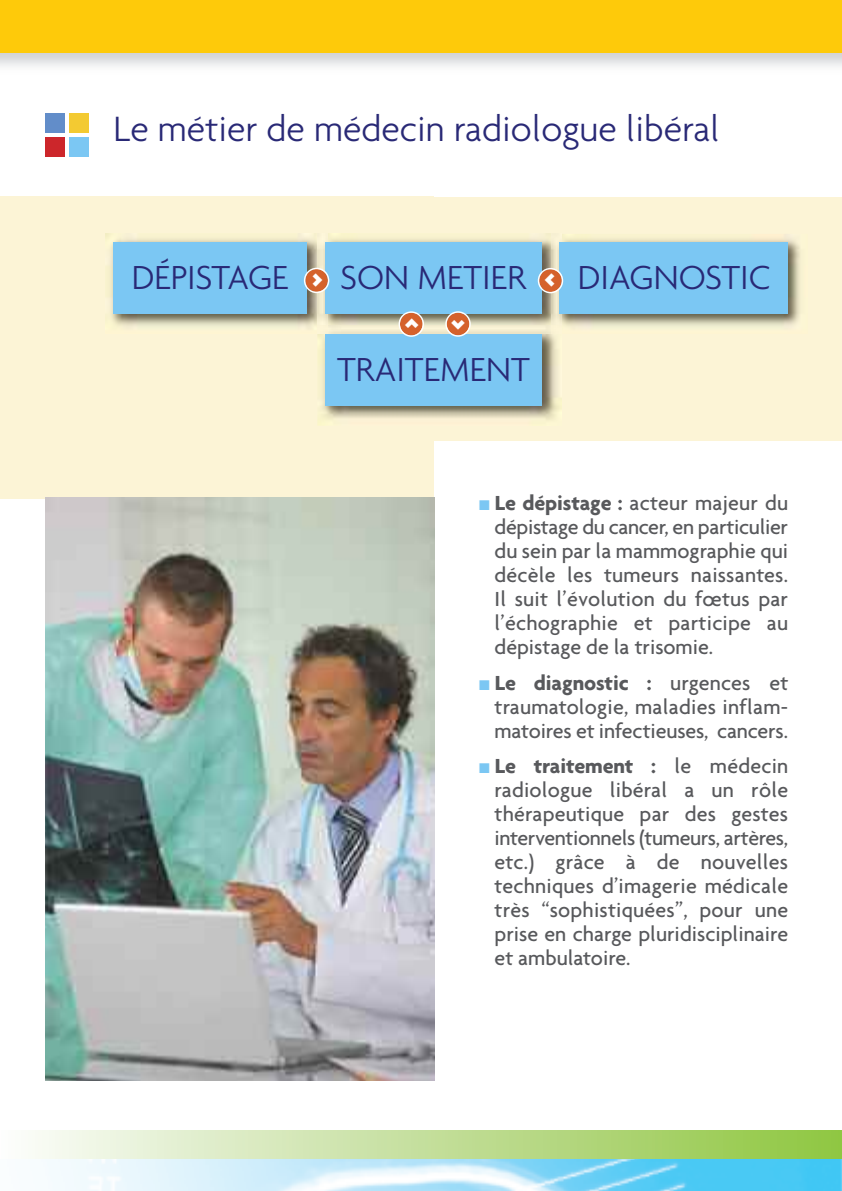
<style>
.page{position:relative;width:842px;height:1191px;background:#fff}
.page>*{position:absolute;margin:0;border:0;box-sizing:border-box;transform-origin:0 0}
.t1{font:300 38px "Agenda";color:#292976}
.t2{font:300 36px "Agenda";color:#292976}
.t3{font:700 35.8px "Agenda";color:#fff}
.t4{font:500 22px/24px "Agenda";color:#58595c;text-align:justify}
.s1{color:#7bc7f3}
.s2{font-weight:700}
</style>
<div class="page">
<img style="left:0;top:52px;width:842px;height:15px">
<div style="left:0;top:0;width:842px;height:52px;background:#feca0a"></div>
<img style="left:46px;top:1159px;width:796px;height:32px">
<div style="left:0;top:1130px;width:842px;height:29px;background:linear-gradient(to right,#fbfbfa,#8fc540)"></div>
<div style="left:0;top:197px;width:842px;height:243px;background:#fcf4d6"></div>
<div style="left:0;top:197px;width:434px;height:302px;background:#fcf4d6"></div>
<div style="left:45px;top:137px;width:20px;height:20px;background:#cc262b"></div>
<div style="left:69px;top:137px;width:19px;height:20px;background:#7bc7f3"></div>
<div style="left:45px;top:113px;width:20px;height:20px;background:#628dc9"></div>
<div style="left:69px;top:113px;width:19px;height:20px;background:#f3ca32"></div>
<img style="left:105px;top:234px;width:212px;height:93px">
<div style="left:113px;top:242px;width:194px;height:72px;background:#7bc7f3"></div>
<img style="left:317px;top:234px;width:244px;height:92px">
<div style="left:325px;top:242px;width:217px;height:72px;background:#7bc7f3"></div>
<img style="left:317px;top:334px;width:244px;height:91px">
<div style="left:325px;top:334px;width:217px;height:72px;background:#7bc7f3"></div>
<img style="left:561px;top:234px;width:239px;height:93px">
<div style="left:560px;top:242px;width:228px;height:72px;background:#7bc7f3"></div>
<svg style="left:304px;top:268px;width:25px;height:25px"></svg>
<svg style="left:538px;top:268px;width:25px;height:25px"></svg>
<svg style="left:399px;top:311px;width:25px;height:26px"></svg>
<svg style="left:445px;top:311px;width:26px;height:26px"></svg>
<img style="left:45px;top:497px;width:389px;height:583px">
<h1 class="t1" style="left:113px;top:105px;width:608px">Le métier de médecin radiologue libéral</h1>
<h2 class="t2" style="left:132px;top:256px;width:159px">DÉPISTAGE</h2>
<h2 class="t2" style="left:341px;top:256px;width:187px">SON METIER</h2>
<h3 class="t3" style="left:311px;top:256px;width:14px">&gt;</h3>
<h2 class="t2" style="left:578px;top:256px;width:194px">DIAGNOSTIC</h2>
<h3 class="t3" style="left:556px;top:303px;width:14px;rotate:-180deg">&gt;</h3>
<h3 class="t3" style="left:388px;top:330px;width:14px;rotate:-90deg">&gt;</h3>
<h3 class="t3" style="left:481px;top:318px;width:14px;rotate:90deg">&gt;</h3>
<h2 class="t2" style="left:337px;top:348px;width:194px">TRAITEMENT</h2>
<p class="t4" style="left:494px;top:491px;width:295px;text-indent:-15px"><span class="s1">■</span> <span class="s2">Le dépistage :</span> acteur majeur du dépistage du cancer, en particulier du sein par la mammographie qui décèle les tumeurs naissantes.<br>Il suit l’évolution du fœtus par l’échographie et participe au dépistage de la trisomie.</p>
<p class="t4" style="left:495px;top:670px;width:295px;text-indent:-16px"><span class="s1">■</span> <span class="s2">Le diagnostic :</span> urgences et traumatologie, maladies inflam&shy;matoires et infectieuses, cancers.</p>
<p class="t4" style="left:494px;top:753px;width:295px;text-indent:-15px"><span class="s1">■</span> <span class="s2">Le traitement :</span> le médecin radiologue libéral a un rôle thérapeutique par des gestes interventionnels (tumeurs, artères, etc.) grâce à de nouvelles techniques d’imagerie médicale très “sophistiquées”, pour une prise en charge pluridisciplinaire et ambulatoire.</p>
</div>
